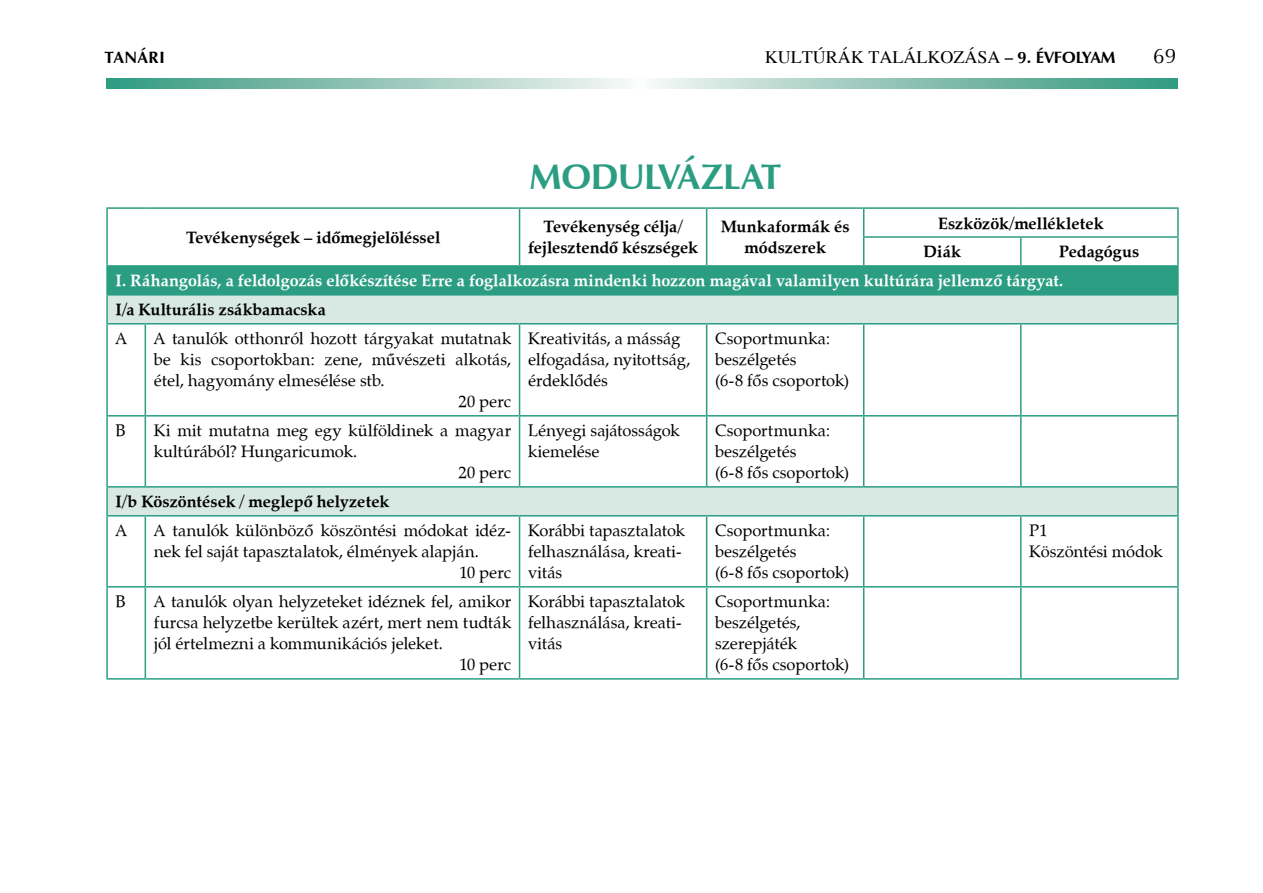
<style>
.page{position:relative;width:1263px;height:893px;background:#fff}
.page>*{position:absolute;margin:0;border:0;box-sizing:border-box;transform-origin:0 0}
.t1{font:700 36px "Zapf Humanist 601 PFL";color:#2b9d83}
.t2{font:21px "Zapf Humanist 601 PFL";color:#000}
.t3{font:18px "Times";color:#000}
.t4{font:16.5px/21px "Zapf Calligraphic 801 PFL";color:#000}
.t5{font:700 16.5px/21px "Zapf Calligraphic 801 PFL";color:#000;text-align:center}
.t6{font:700 16.5px "Zapf Calligraphic 801 PFL";color:#fff}
.t7{font:700 16.5px "Zapf Humanist 601 PFL";color:#000}
.s1{font-family:"Zapf Humanist 601 PFL";font-weight:700;font-size:16.5px}
</style>
<div class="page">
<svg style="left:106px;top:78px;width:1072px;height:11px;background:#92c5b7"></svg>
<div style="left:107px;top:266px;width:1071px;height:29px;background:#2b9d83"></div>
<svg style="left:108px;top:296px;width:1069px;height:219px"></svg>
<hr style="left:106px;top:209px;width:2px;height:28px;background:#2b9d83">
<hr style="left:106px;top:237px;width:2px;height:28px;background:#2b9d83">
<hr style="left:106px;top:207px;width:39px;height:2px;background:#2b9d83">
<hr style="left:145px;top:207px;width:374px;height:2px;background:#2b9d83">
<hr style="left:519px;top:207px;width:188px;height:2px;background:#2b9d83">
<hr style="left:707px;top:207px;width:157px;height:2px;background:#2b9d83">
<hr style="left:864px;top:207px;width:157px;height:2px;background:#2b9d83">
<hr style="left:1021px;top:207px;width:158px;height:2px;background:#2b9d83">
<svg style="left:519px;top:209px;width:1px;height:56px"></svg>
<svg style="left:706px;top:209px;width:1px;height:56px"></svg>
<hr style="left:1177px;top:209px;width:2px;height:27px;background:#2b9d83">
<hr style="left:106px;top:265px;width:39px;height:2px;background:#2b9d83">
<hr style="left:145px;top:265px;width:374px;height:2px;background:#2b9d83">
<hr style="left:519px;top:265px;width:188px;height:2px;background:#2b9d83">
<hr style="left:707px;top:265px;width:157px;height:2px;background:#2b9d83">
<svg style="left:863px;top:209px;width:1px;height:56px"></svg>
<hr style="left:863px;top:236px;width:158px;height:2px;background:#2b9d83">
<hr style="left:1021px;top:236px;width:158px;height:2px;background:#2b9d83">
<svg style="left:1020px;top:238px;width:1px;height:27px"></svg>
<hr style="left:1177px;top:238px;width:2px;height:27px;background:#2b9d83">
<hr style="left:864px;top:265px;width:157px;height:2px;background:#2b9d83">
<hr style="left:1021px;top:265px;width:158px;height:2px;background:#2b9d83">
<hr style="left:106px;top:267px;width:2px;height:27px;background:#2b9d83">
<hr style="left:106px;top:296px;width:2px;height:27px;background:#2b9d83">
<hr style="left:106px;top:294px;width:39px;height:2px;background:#2b9d83">
<hr style="left:145px;top:294px;width:374px;height:2px;background:#2b9d83">
<hr style="left:519px;top:294px;width:188px;height:2px;background:#2b9d83">
<hr style="left:707px;top:294px;width:157px;height:2px;background:#2b9d83">
<hr style="left:864px;top:294px;width:157px;height:2px;background:#2b9d83">
<hr style="left:1021px;top:294px;width:158px;height:2px;background:#2b9d83">
<hr style="left:1177px;top:267px;width:2px;height:27px;background:#2b9d83">
<hr style="left:1177px;top:296px;width:2px;height:27px;background:#2b9d83">
<hr style="left:106px;top:324px;width:2px;height:91px;background:#2b9d83">
<hr style="left:106px;top:417px;width:2px;height:69px;background:#2b9d83">
<hr style="left:106px;top:323px;width:39px;height:1px;background:#2b9d83">
<hr style="left:106px;top:415px;width:39px;height:2px;background:#2b9d83">
<hr style="left:145px;top:324px;width:1px;height:91px;background:#2b9d83">
<hr style="left:145px;top:417px;width:1px;height:69px;background:#2b9d83">
<hr style="left:145px;top:323px;width:374px;height:1px;background:#2b9d83">
<hr style="left:519px;top:323px;width:188px;height:1px;background:#2b9d83">
<hr style="left:707px;top:323px;width:157px;height:1px;background:#2b9d83">
<hr style="left:864px;top:323px;width:157px;height:1px;background:#2b9d83">
<hr style="left:1021px;top:323px;width:158px;height:1px;background:#2b9d83">
<hr style="left:519px;top:324px;width:1px;height:91px;background:#2b9d83">
<hr style="left:706px;top:324px;width:1px;height:91px;background:#2b9d83">
<hr style="left:863px;top:324px;width:1px;height:91px;background:#2b9d83">
<hr style="left:1020px;top:324px;width:1px;height:91px;background:#2b9d83">
<hr style="left:1177px;top:324px;width:2px;height:91px;background:#2b9d83">
<hr style="left:519px;top:417px;width:1px;height:69px;background:#2b9d83">
<hr style="left:706px;top:417px;width:1px;height:69px;background:#2b9d83">
<hr style="left:863px;top:417px;width:1px;height:69px;background:#2b9d83">
<hr style="left:1020px;top:417px;width:1px;height:69px;background:#2b9d83">
<hr style="left:1177px;top:417px;width:2px;height:69px;background:#2b9d83">
<hr style="left:145px;top:415px;width:374px;height:2px;background:#2b9d83">
<hr style="left:519px;top:415px;width:188px;height:2px;background:#2b9d83">
<hr style="left:707px;top:415px;width:157px;height:2px;background:#2b9d83">
<hr style="left:864px;top:415px;width:157px;height:2px;background:#2b9d83">
<hr style="left:1021px;top:415px;width:158px;height:2px;background:#2b9d83">
<hr style="left:106px;top:488px;width:2px;height:27px;background:#2b9d83">
<hr style="left:106px;top:486px;width:39px;height:2px;background:#2b9d83">
<hr style="left:145px;top:486px;width:374px;height:2px;background:#2b9d83">
<hr style="left:519px;top:486px;width:188px;height:2px;background:#2b9d83">
<hr style="left:707px;top:486px;width:157px;height:2px;background:#2b9d83">
<hr style="left:864px;top:486px;width:157px;height:2px;background:#2b9d83">
<hr style="left:1021px;top:486px;width:158px;height:2px;background:#2b9d83">
<hr style="left:1177px;top:488px;width:2px;height:27px;background:#2b9d83">
<hr style="left:106px;top:516px;width:2px;height:70px;background:#2b9d83">
<hr style="left:106px;top:588px;width:2px;height:90px;background:#2b9d83">
<hr style="left:106px;top:515px;width:39px;height:1px;background:#2b9d83">
<hr style="left:106px;top:586px;width:39px;height:2px;background:#2b9d83">
<hr style="left:145px;top:516px;width:1px;height:70px;background:#2b9d83">
<hr style="left:145px;top:588px;width:1px;height:90px;background:#2b9d83">
<hr style="left:145px;top:515px;width:374px;height:1px;background:#2b9d83">
<hr style="left:519px;top:515px;width:188px;height:1px;background:#2b9d83">
<hr style="left:707px;top:515px;width:157px;height:1px;background:#2b9d83">
<hr style="left:864px;top:515px;width:157px;height:1px;background:#2b9d83">
<hr style="left:1021px;top:515px;width:158px;height:1px;background:#2b9d83">
<hr style="left:519px;top:516px;width:1px;height:70px;background:#2b9d83">
<hr style="left:706px;top:516px;width:1px;height:70px;background:#2b9d83">
<hr style="left:863px;top:516px;width:1px;height:70px;background:#2b9d83">
<hr style="left:1020px;top:516px;width:1px;height:70px;background:#2b9d83">
<hr style="left:1177px;top:516px;width:2px;height:70px;background:#2b9d83">
<hr style="left:519px;top:588px;width:1px;height:90px;background:#2b9d83">
<hr style="left:706px;top:588px;width:1px;height:90px;background:#2b9d83">
<hr style="left:863px;top:588px;width:1px;height:90px;background:#2b9d83">
<hr style="left:1020px;top:588px;width:1px;height:90px;background:#2b9d83">
<hr style="left:1177px;top:588px;width:2px;height:90px;background:#2b9d83">
<hr style="left:145px;top:586px;width:374px;height:2px;background:#2b9d83">
<hr style="left:519px;top:586px;width:188px;height:2px;background:#2b9d83">
<hr style="left:707px;top:586px;width:157px;height:2px;background:#2b9d83">
<hr style="left:864px;top:586px;width:157px;height:2px;background:#2b9d83">
<hr style="left:1021px;top:586px;width:158px;height:2px;background:#2b9d83">
<hr style="left:106px;top:678px;width:39px;height:2px;background:#2b9d83">
<hr style="left:145px;top:678px;width:374px;height:2px;background:#2b9d83">
<hr style="left:519px;top:678px;width:188px;height:2px;background:#2b9d83">
<hr style="left:707px;top:678px;width:157px;height:2px;background:#2b9d83">
<hr style="left:864px;top:678px;width:157px;height:2px;background:#2b9d83">
<hr style="left:1021px;top:678px;width:158px;height:2px;background:#2b9d83">
<p class="t7" style="left:105px;top:46px;width:10px">TANÁRI</p>
<p class="t3" style="left:765px;top:46px;width:352px">KULTÚRÁK TALÁLKOZÁSA <span class="s1">– 9. évfolyam</span></p>
<p class="t2" style="left:1153px;top:41px;width:25px">69</p>
<h1 class="t1" style="left:529px;top:152px;width:135px">MODULVÁZLAT</h1>
<p class="t5" style="left:186px;top:227px;width:256px">Tevékenységek – időmegjelöléssel</p>
<p class="t5" style="left:528px;top:216px;width:172px">Tevékenység célja/ fejlesztendő készségek</p>
<p class="t5" style="left:721px;top:216px;width:131px">Munkaformák és módszerek</p>
<p class="t5" style="left:923px;top:208px;width:181px;line-height:29px;text-align:left;text-indent:14px">Eszközök/mellékletek<br>Diák</p>
<p class="t5" style="left:1059px;top:241px;width:82px">Pedagógus</p>
<p class="t6" style="left:116px;top:269px;width:949px">I. Ráhangolás, a feldolgozás előkészítése Erre a foglalkozásra mindenki hozzon magával valamilyen kultúrára jellemző tárgyat.</p>
<p class="t5" style="left:116px;top:299px;width:212px">I/a Kulturális zsákbamacska</p>
<p class="t4" style="left:116px;top:328px;width:13px">A</p>
<p class="t4" style="left:154px;top:328px;width:359px">A tanulók otthonról hozott tárgyakat mutatnak</p>
<p class="t4" style="left:154px;top:349px;width:359px">be kis csoportokban: zene, művészeti alkotás,</p>
<p class="t4" style="left:154px;top:370px;width:232px">étel, hagyomány elmesélése stb.</p>
<p class="t4" style="left:458px;top:391px;width:54px">20 perc</p>
<p class="t4" style="left:528px;top:328px;width:164px">Kreativitás, a másság elfogadása, nyitottság, érdeklődés</p>
<p class="t4" style="left:715px;top:328px;width:136px">Csoportmunka: beszélgetés<br>(6-8 fős csoportok)</p>
<p class="t4" style="left:116px;top:420px;width:12px">B</p>
<p class="t4" style="left:154px;top:420px;width:359px">Ki mit mutatna meg egy külföldinek a magyar</p>
<p class="t4" style="left:154px;top:441px;width:205px">kultúrából? Hungaricumok.</p>
<p class="t4" style="left:458px;top:462px;width:54px">20 perc</p>
<p class="t5" style="left:116px;top:491px;width:275px">I/b Köszöntések / meglepő helyzetek</p>
<p class="t4" style="left:116px;top:520px;width:13px">A</p>
<p class="t4" style="left:154px;top:520px;width:359px">A tanulók különböző köszöntési módokat idéz-</p>
<p class="t4" style="left:154px;top:541px;width:327px">nek fel saját tapasztalatok, élmények alapján.</p>
<p class="t4" style="left:459px;top:562px;width:53px">10 perc</p>
<p class="t4" style="left:116px;top:591px;width:12px">B</p>
<p class="t4" style="left:154px;top:591px;width:359px">A tanulók olyan helyzeteket idéznek fel, amikor</p>
<p class="t4" style="left:154px;top:612px;width:359px">furcsa helyzetbe kerültek azért, mert nem tudták</p>
<p class="t4" style="left:154px;top:633px;width:291px">jól értelmezni a kommunikációs jeleket.</p>
<p class="t4" style="left:459px;top:654px;width:53px">10 perc</p>
<p class="t4" style="left:528px;top:420px;width:153px">Lényegi sajátosságok kiemelése</p>
<p class="t4" style="left:715px;top:420px;width:136px">Csoportmunka: beszélgetés<br>(6-8 fős csoportok)</p>
<p class="t4" style="left:528px;top:520px;width:158px">Korábbi tapasztalatok felhasználása, kreati&shy;vitás</p>
<p class="t4" style="left:715px;top:520px;width:136px">Csoportmunka: beszélgetés<br>(6-8 fős csoportok)</p>
<p class="t4" style="left:1029px;top:520px;width:135px">P1<br>Köszöntési módok</p>
<p class="t4" style="left:528px;top:591px;width:158px">Korábbi tapasztalatok felhasználása, kreati&shy;vitás</p>
<p class="t4" style="left:715px;top:591px;width:136px">Csoportmunka: beszélgetés, szerepjáték<br>(6-8 fős csoportok)</p>
</div>
